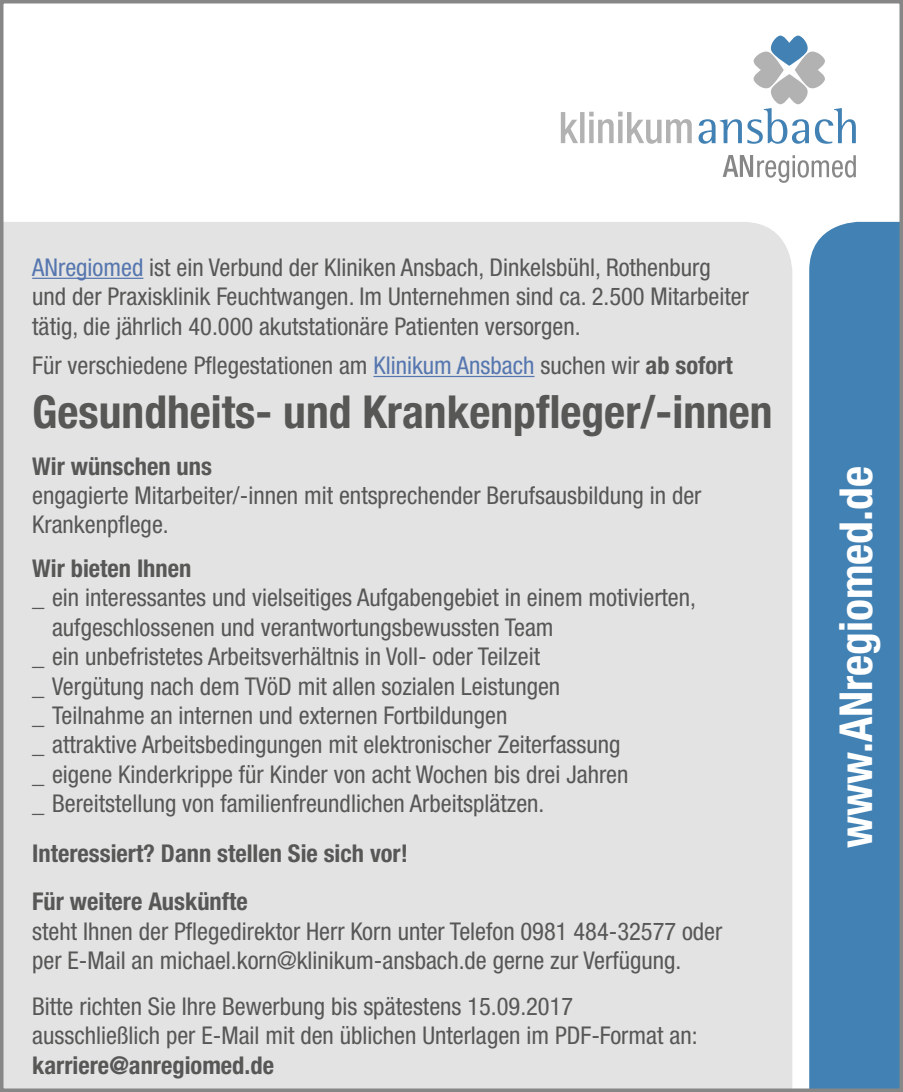
<style>
.page{position:relative;width:903px;height:1092px;background:#fff}
.page>*{position:absolute;margin:0;border:0;box-sizing:border-box;transform-origin:0 0}
.t1{font:700 condensed 45.5px "Helvetica Neue LT Std";color:#575756}
.t2{font:700 condensed 45.5px "Helvetica Neue LT Std";color:#fff}
.t3{font:condensed 24.5px/29.4px "Helvetica Neue LT Std";color:#575756}
.t4{font:700 condensed 24.5px "Helvetica Neue LT Std";color:#575756}
.s1{color:#5576af}
.s2{font-weight:700}
</style>
<div class="page">
<div style="left:809px;top:222px;width:89px;height:864px;background:#4181b3"></div>
<div style="left:5px;top:222px;width:787px;height:864px;background:#e3e3e3"></div>
<div style="left:0;top:0;width:903px;height:1091px;border:4px solid #878787"></div>
<svg style="left:723px;top:155px;width:133px;height:28px"></svg>
<svg style="left:698px;top:35px;width:158px;height:109px"></svg>
<svg style="left:561px;top:112px;width:131px;height:32px"></svg>
<hr style="left:32px;top:278px;width:111px;height:1px;background:#5576af">
<hr style="left:373px;top:376px;width:161px;height:1px;background:#5576af">
<p class="t3" style="left:32px;top:252px;width:718px"><span class="s1">ANregiomed</span> ist ein Verbund der Kliniken Ansbach, Dinkelsbühl, Rothenburg und der Praxisklinik Feuchtwangen. Im Unternehmen sind ca. 2.500 Mitarbeiter tätig, die jährlich 40.000 akutstationäre Patienten versorgen.</p>
<p class="t3" style="left:32px;top:350px;width:702px">Für verschiedene Pflegestationen am <span class="s1">Klinikum Ansbach</span> suchen wir <span class="s2">ab sofort</span></p>
<h1 class="t1" style="left:32px;top:384px;width:742px">Gesundheits- und Krankenpfleger/-innen</h1>
<p class="t4" style="left:32px;top:451px;width:181px">Wir wünschen uns</p>
<p class="t3" style="left:32px;top:480px;width:671px">engagierte Mitarbeiter/-innen mit entsprechender Berufsausbildung in der<br>Krankenpflege.</p>
<p class="t4" style="left:32px;top:553px;width:161px">Wir bieten Ihnen</p>
<p class="t3" style="left:32px;top:582px;width:665px">_ ein interessantes und vielseitiges Aufgabengebiet in einem motivierten,</p>
<p class="t3" style="left:52px;top:612px;width:503px">aufgeschlossenen und verantwortungsbewussten Team</p>
<p class="t3" style="left:32px;top:641px;width:509px">_ ein unbefristetes Arbeitsverhältnis in Voll- oder Teilzeit</p>
<p class="t3" style="left:32px;top:671px;width:529px">_ Vergütung nach dem TVöD mit allen sozialen Leistungen</p>
<p class="t3" style="left:32px;top:700px;width:477px">_ Teilnahme an internen und externen Fortbildungen</p>
<p class="t3" style="left:32px;top:729px;width:590px">_ attraktive Arbeitsbedingungen mit elektronischer Zeiterfassung</p>
<p class="t3" style="left:32px;top:759px;width:598px">_ eigene Kinderkrippe für Kinder von acht Wochen bis drei Jahren</p>
<p class="t3" style="left:32px;top:788px;width:514px">_ Bereitstellung von familienfreundlichen Arbeitsplätzen.</p>
<p class="t4" style="left:32px;top:837px;width:377px">Interessiert? Dann stellen Sie sich vor!</p>
<p class="t4" style="left:32px;top:886px;width:217px">Für weitere Auskünfte</p>
<p class="t3" style="left:32px;top:916px;width:692px">steht Ihnen der Pflegedirektor Herr Korn unter Telefon 0981 484-32577 oder per E-Mail an michael.korn@klinikum-ansbach.de gerne zur Verfügung.</p>
<p class="t3" style="left:32px;top:991px;width:667px">Bitte richten Sie Ihre Bewerbung bis spätestens 15.09.2017 ausschließlich per E-Mail mit den üblichen Unterlagen im PDF-Format an:</p>
<p class="t4" style="left:32px;top:1049px;width:243px">karriere@anregiomed.de</p>
<h1 class="t2" style="left:828px;top:847px;width:383px;rotate:-90deg">www.ANregiomed.de</h1>
</div>
